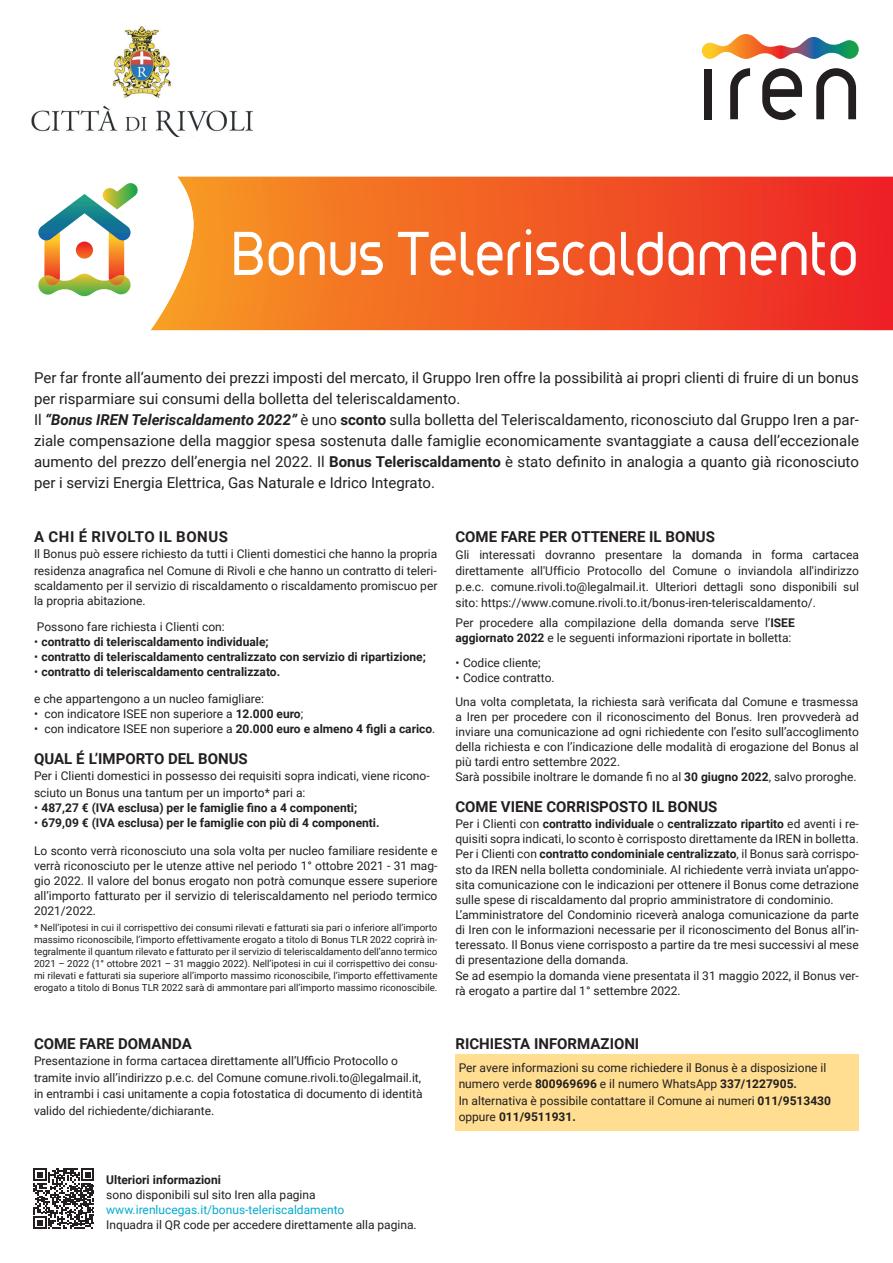
<style>
.page{position:relative;width:893px;height:1263px;background:#fff}
.page>*{position:absolute;margin:0;border:0;box-sizing:border-box;transform-origin:0 0}
.t1{font:69px "Iren Sans";letter-spacing:-.01em;color:#fff}
.t2{font:15px/21px "Roboto";color:#231f20}
.t3{font:700 15px "Roboto";color:#231f20}
.t4{font:700 15px "Roboto";letter-spacing:.035em;color:#231f20}
.t5{font:12px/15.1px "Roboto";color:#231f20}
.t6{font:700 12px "Roboto";color:#231f20}
.t7{font:12px "Roboto";color:#03aacf}
.t8{font:9.75px/12px "Roboto";color:#231f20;text-align:justify}
.s1{font-weight:700;font-style:italic}
.s2{font-weight:700}
.s3{font-weight:400}
</style>
<div class="page">
<div style="left:455px;top:1055px;width:404px;height:76px;background:#ffdd91"></div>
<svg style="left:193px;top:177px;width:700px;height:153px;background:#f15a24"></svg>
<svg style="left:38px;top:176px;width:155px;height:155px"></svg>
<svg style="left:76px;top:242px;width:17px;height:17px"></svg>
<svg style="left:816px;top:68px;width:40px;height:51px"></svg>
<div style="left:704px;top:69px;width:8px;height:50px;background:#231f20"></div>
<svg style="left:730px;top:68px;width:20px;height:51px"></svg>
<svg style="left:762px;top:68px;width:40px;height:52px"></svg>
<svg style="left:702px;top:34px;width:157px;height:25px"></svg>
<svg style="left:34px;top:1168px;width:60px;height:61px"></svg>
<img style="left:31px;top:27px;width:221px;height:109px">
<h1 class="t1" style="left:231px;top:219px;width:629px">Bonus Teleriscaldamento</h1>
<p class="t2" style="left:34px;top:367px;width:826px">Per far fronte all’aumento dei prezzi imposti del mercato, il Gruppo Iren offre la possibilità ai propri clienti di fruire di un bonus per risparmiare sui consumi della bolletta del teleriscaldamento.<br>Il <span class="s1">“Bonus IREN Teleriscaldamento 2022”</span> è uno <span class="s2">sconto</span> sulla bolletta del Teleriscaldamento, riconosciuto dal Gruppo Iren a par&shy;ziale compensazione della maggior spesa sostenuta dalle famiglie economicamente svantaggiate a causa dell’eccezionale aumento del prezzo dell’energia nel 2022. Il <span class="s2">Bonus Teleriscaldamento</span> è stato definito in analogia a quanto già riconosciuto per i servizi Energia Elettrica, Gas Naturale e Idrico Integrato.</p>
<p class="t4" style="left:34px;top:526px;width:195px">A CHI É RIVOLTO IL BONUS</p>
<p class="t5" style="left:34px;top:545px;width:405px;line-height:16.5px">Il Bonus può essere richiesto da tutti i Clienti domestici che hanno la propria residenza anagrafica nel Comune di Rivoli e che hanno un contratto di teleri-</p>
<p class="t5" style="left:34px;top:577px;width:405px">scaldamento per il servizio di riscaldamento o riscaldamento promiscuo per la propria abitazione.</p>
<p class="t5" style="left:37px;top:619px;width:189px">Possono fare richiesta i Clienti con:</p>
<p class="t6" style="left:34px;top:634px;width:236px"><span class="s3">•</span> contratto di teleriscaldamento individuale;</p>
<p class="t6" style="left:34px;top:649px;width:393px"><span class="s3">•</span> contratto di teleriscaldamento centralizzato con servizio di ripartizione;</p>
<p class="t6" style="left:34px;top:664px;width:248px"><span class="s3">•</span> contratto di teleriscaldamento centralizzato.</p>
<p class="t5" style="left:34px;top:691px;width:232px">e che appartengono a un nucleo famigliare:</p>
<p class="t5" style="left:34px;top:706px;width:271px">• con indicatore ISEE non superiore a <span class="s2">12.000 euro</span>;</p>
<p class="t5" style="left:34px;top:721px;width:403px">• con indicatore ISEE non superiore a <span class="s2">20.000 euro e almeno 4 figli a carico</span>.</p>
<p class="t3" style="left:34px;top:748px;width:215px">QUAL É L’IMPORTO DEL BONUS</p>
<p class="t5" style="left:34px;top:767px;width:397px;line-height:16.5px">Per i Clienti domestici in possesso dei requisiti sopra indicati, viene ricono&shy;sciuto un Bonus una tantum per un importo* pari a:</p>
<p class="t6" style="left:34px;top:799px;width:325px"><span class="s3">•</span> 487,27 € (IVA esclusa) per le famiglie fino a 4 componenti;</p>
<p class="t6" style="left:34px;top:814px;width:347px"><span class="s3">•</span> 679,09 € (IVA esclusa) per le famiglie con più di 4 componenti.</p>
<p class="t5" style="left:34px;top:843px;width:405px;text-align:justify">Lo sconto verrà riconosciuto una sola volta per nucleo familiare residente e verrà riconosciuto per le utenze attive nel periodo 1° ottobre 2021 - 31 mag&shy;gio 2022. Il valore del bonus erogato non potrà comunque essere superiore all’importo fatturato per il servizio di teleriscaldamento nel periodo termico 2021/2022.</p>
<p class="t8" style="left:34px;top:921px;width:405px">* Nell’ipotesi in cui il corrispettivo dei consumi rilevati e fatturati sia pari o inferiore all’importo massimo riconoscibile, l’importo effettivamente erogato a titolo di Bonus TLR 2022 coprirà in&shy;tegralmente il quantum rilevato e fatturato per il servizio di teleriscaldamento dell’anno termico 2021 – 2022 (1° ottobre 2021 – 31 maggio 2022). Nell’ipotesi in cui il corrispettivo dei consu&shy;mi rilevati e fatturati sia superiore all’importo massimo riconoscibile, l’importo effettivamente erogato a titolo di Bonus TLR 2022 sarà di ammontare pari all’importo massimo riconoscibile.</p>
<p class="t3" style="left:34px;top:1033px;width:159px">COME FARE DOMANDA</p>
<p class="t5" style="left:34px;top:1052px;width:390px;line-height:16.5px">Presentazione in forma cartacea direttamente all’Ufficio Protocollo o tramite invio all’indirizzo p.e.c. del Comune comune.rivoli.to@legalmail.it, in entrambi i casi unitamente a copia fotostatica di documento di identità valido del richiedente/dichiarante.</p>
<p class="t3" style="left:455px;top:526px;width:261px">COME FARE PER OTTENERE IL BONUS</p>
<p class="t5" style="left:455px;top:546px;width:405px;line-height:16.2px;text-align:justify">Gli interessati dovranno presentare la domanda in forma cartacea direttamente all'Ufficio Protocollo del Comune o inviandola all'indirizzo p.e.c. comune.rivoli.to@legalmail.it. Ulteriori dettagli sono disponibili sul sito: https://www.comune.rivoli.to.it/bonus-iren-teleriscaldamento/.</p>
<p class="t5" style="left:455px;top:614px;width:341px">Per procedere alla compilazione della domanda serve l’<span class="s2">ISEE aggiornato 2022</span> e le seguenti informazioni riportate in bolletta:</p>
<p class="t5" style="left:455px;top:655px;width:87px">• Codice cliente;</p>
<p class="t5" style="left:455px;top:666px;width:404px;line-height:23.7px">• Codice contratto.<br>Una volta completata, la richiesta sarà verificata dal Comune e trasmessa</p>
<p class="t5" style="left:455px;top:709px;width:405px">a Iren per procedere con il riconoscimento del Bonus. Iren provvederà ad inviare una comunicazione ad ogni richiedente con l’esito sull’accoglimento della richiesta e con l’indicazione delle modalità di erogazione del Bonus al più tardi entro settembre 2022.<br>Sarà possibile inoltrare le domande fi no al <span class="s2">30 giugno 2022</span>, salvo proroghe.</p>
<p class="t3" style="left:455px;top:796px;width:264px">COME VIENE CORRISPOSTO IL BONUS</p>
<p class="t5" style="left:455px;top:816px;width:405px">Per i Clienti con <span class="s2">contratto individuale</span> o <span class="s2">centralizzato ripartito</span> ed aventi i re&shy;quisiti sopra indicati, lo sconto è corrisposto direttamente da IREN in bolletta.<br>Per i Clienti con <span class="s2">contratto condominiale centralizzato</span>, il Bonus sarà corrispo&shy;sto da IREN nella bolletta condominiale. Al richiedente verrà inviata un’appo&shy;sita comunicazione con le indicazioni per ottenere il Bonus come detrazione sulle spese di riscaldamento dal proprio amministratore di condominio.<br>L’amministratore del Condominio riceverà analoga comunicazione da parte di Iren con le informazioni necessarie per il riconoscimento del Bonus all’in&shy;teressato. Il Bonus viene corrisposto a partire da tre mesi successivi al mese di presentazione della domanda.<br>Se ad esempio la domanda viene presentata il 31 maggio 2022, il Bonus ver&shy;rà erogato a partire dal 1° settembre 2022.</p>
<p class="t3" style="left:455px;top:1033px;width:185px">RICHIESTA INFORMAZIONI</p>
<p class="t5" style="left:459px;top:1059px;width:374px;line-height:16.5px">Per avere informazioni su come richiedere il Bonus è a disposizione il numero verde <span class="s2">800969696</span> e il numero WhatsApp <span class="s2">337/1227905.<br></span>In alternativa è possibile contattare il Comune ai numeri <span class="s2">011/9513430 </span>oppure <span class="s2">011/9511931.</span></p>
<p class="t6" style="left:106px;top:1171px;width:116px">Ulteriori informazioni</p>
<p class="t5" style="left:106px;top:1187px;width:211px">sono disponibili sul sito Iren alla pagina</p>
<p class="t7" style="left:106px;top:1201px;width:240px">www.irenlucegas.it/bonus-teleriscaldamento</p>
<p class="t5" style="left:106px;top:1217px;width:312px">Inquadra il QR code per accedere direttamente alla pagina.</p>
</div>
